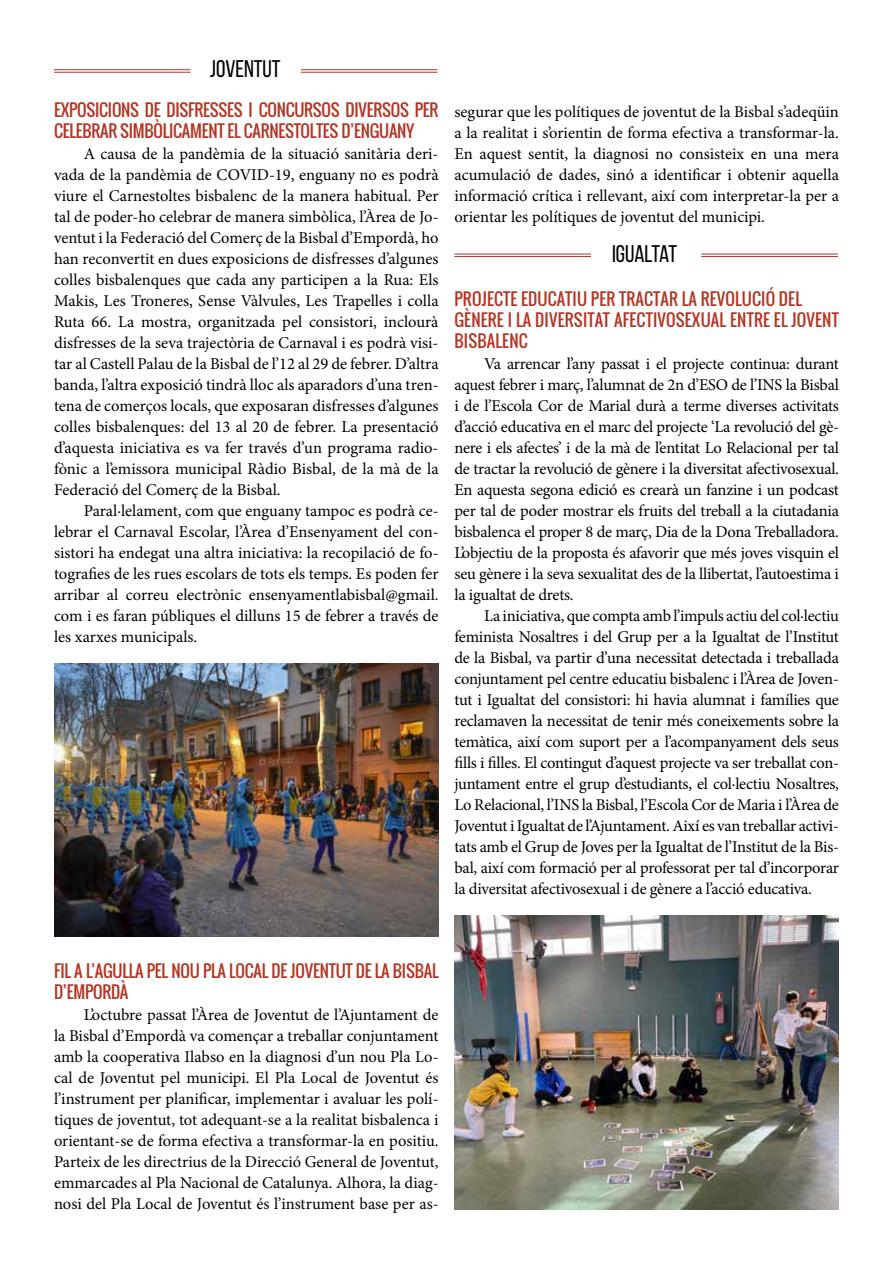
<style>
.page{position:relative;width:893px;height:1263px;background:#fff}
.page>*{position:absolute;margin:0;border:0;box-sizing:border-box;transform-origin:0 0}
.t1{font:24px "Bebas Neue";color:#000}
.t2{font:16.5px/21px "Minion Pro";letter-spacing:-.005em;color:#000;text-align:justify}
.t3{font:16.5px/21px "Oswald";letter-spacing:-.015em;color:#b53624}
.t4{font:16.5px/21px "Oswald";letter-spacing:.01em;color:#b53624}
</style>
<div class="page">
<img style="left:54px;top:663px;width:385px;height:273px">
<img style="left:454px;top:915px;width:385px;height:294px">
<hr style="left:454px;top:254px;width:137px;height:1px;background:#b53624">
<hr style="left:454px;top:256px;width:137px;height:1px;background:#b53624">
<hr style="left:701px;top:254px;width:137px;height:1px;background:#b53624">
<hr style="left:701px;top:256px;width:137px;height:1px;background:#b53624">
<hr style="left:54px;top:69px;width:137px;height:1px;background:#b53624">
<hr style="left:54px;top:72px;width:137px;height:1px;background:#b53624">
<hr style="left:301px;top:69px;width:136px;height:1px;background:#b53624">
<hr style="left:301px;top:72px;width:136px;height:1px;background:#b53624">
<h1 class="t1" style="left:210px;top:56px;width:72px">JOVENTUT</h1>
<p class="t3" style="left:54px;top:99px;width:386px">EXPOSICIONS DE DISFRESSES I CONCURSOS DIVERSOS PER<br>CELEBRAR SIMBÒLICAMENT EL CARNESTOLTES D’ENGUANY</p>
<p class="t2" style="left:54px;top:143px;width:386px;text-indent:30px">A causa de la pandèmia de la situació sanitària deri&shy;vada de la pandèmia de COVID-19, enguany no es podrà viure el Carnestoltes bisbalenc de la manera habitual. Per tal de poder-ho celebrar de manera simbòlica, l’Àrea de Jo&shy;ventut i la Federació del Comerç de la Bisbal d’Empordà, ho han reconvertit en dues exposicions de disfresses d’algunes colles bisbalenques que cada any participen a la Rua: Els Makis, Les Troneres, Sense Vàlvules, Les Trapelles i colla Ruta 66. La mostra, organitzada pel consistori, inclourà disfresses de la seva trajectòria de Carnaval i es podrà visi&shy;tar al Castell Palau de la Bisbal de l’12 al 29 de febrer. D’altra banda, l’altra exposició tindrà lloc als aparadors d’una tren&shy;tena de comerços locals, que exposaran disfresses d’algunes colles bisbalenques: del 13 al 20 de febrer. La presentació d’aquesta iniciativa es va fer través d’un programa radio&shy;fònic a l’emissora municipal Ràdio Bisbal, de la mà de la Federació del Comerç de la Bisbal.</p>
<p class="t2" style="left:54px;top:500px;width:386px;text-indent:30px">Paral·lelament, com que enguany tampoc es podrà ce&shy;lebrar el Carnaval Escolar, l’Àrea d’Ensenyament del con&shy;sistori ha endegat una altra iniciativa: la recopilació de fo&shy;tografies de les rues escolars de tots els temps. Es poden fer arribar al correu electrònic ensenyamentlabisbal@gmail. com i es faran públiques el dilluns 15 de febrer a través de les xarxes municipals.</p>
<p class="t2" style="left:454px;top:101px;width:386px">segurar que les polítiques de joventut de la Bisbal s’adeqüin a la realitat i s’orientin de forma efectiva a transformar-la.<br>En aquest sentit, la diagnosi no consisteix en una mera acumulació de dades, sinó a identificar i obtenir aquella informació crítica i rellevant, així com interpretar-la per a orientar les polítiques de joventut del municipi.</p>
<h1 class="t1" style="left:612px;top:240px;width:67px">IGUALTAT</h1>
<p class="t4" style="left:454px;top:289px;width:386px">PROJECTE EDUCATIU PER TRACTAR LA REVOLUCIÓ DEL<br>GÈNERE I LA DIVERSITAT AFECTIVOSEXUAL ENTRE EL JOVENT<br>BISBALENC</p>
<p class="t2" style="left:454px;top:354px;width:386px;text-indent:30px">Va arrencar l’any passat i el projecte continua: durant aquest febrer i març, l’alumnat de 2n d’ESO de l’INS la Bisbal i de l’Escola Cor de Marial durà a terme diverses activitats d’acció educativa en el marc del projecte ‘La revolució del gè&shy;nere i els afectes’ i de la mà de l’entitat Lo Relacional per tal de tractar la revolució de gènere i la diversitat afectivosexual.<br>En aquesta segona edició es crearà un fanzine i un podcast per tal de poder mostrar els fruits del treball a la ciutadania bisbalenca el proper 8 de març, Dia de la Dona Treballadora.<br>L’objectiu de la proposta és afavorir que més joves visquin el seu gènere i la seva sexualitat des de la llibertat, l’autoestima i la igualtat de drets.</p>
<p class="t2" style="left:454px;top:606px;width:386px;text-indent:30px">La iniciativa, que compta amb l’impuls actiu del col·lectiu feminista Nosaltres i del Grup per a la Igualtat de l’Institut de la Bisbal, va partir d’una necessitat detectada i treballada conjuntament pel centre educatiu bisbalenc i l’Àrea de Joven&shy;tut i Igualtat del consistori: hi havia alumnat i famílies que reclamaven la necessitat de tenir més coneixements sobre la temàtica, així com suport per a l’acompanyament dels seus fills i filles. El contingut d’aquest projecte va ser treballat con&shy;juntament entre el grup d’estudiants, el col·lectiu Nosaltres, Lo Relacional, l’INS la Bisbal, l’Escola Cor de Maria i l’Àrea de Joventut i Igualtat de l’Ajuntament. Així es van treballar activi&shy;tats amb el Grup de Joves per la Igualtat de l’Institut de la Bis&shy;bal, així com formació per al professorat per tal d’incorporar la diversitat afectivosexual i de gènere a l’acció educativa.</p>
<p class="t3" style="left:54px;top:960px;width:386px">FIL A L’AGULLA PEL NOU PLA LOCAL DE JOVENTUT DE LA BISBAL<br>D’EMPORDÀ</p>
<p class="t2" style="left:54px;top:1004px;width:386px;text-indent:30px">L’octubre passat l’Àrea de Joventut de l’Ajuntament de la Bisbal d’Empordà va començar a treballar conjuntament amb la cooperativa Ilabso en la diagnosi d’un nou Pla Lo&shy;cal de Joventut pel municipi. El Pla Local de Joventut és l’instrument per planificar, implementar i avaluar les polí&shy;tiques de joventut, tot adequant-se a la realitat bisbalenca i orientant-se de forma efectiva a transformar-la en positiu.<br>Parteix de les directrius de la Direcció General de Joventut, emmarcades al Pla Nacional de Catalunya. Alhora, la diag&shy;nosi del Pla Local de Joventut és l’instrument base per as-</p>
</div>
